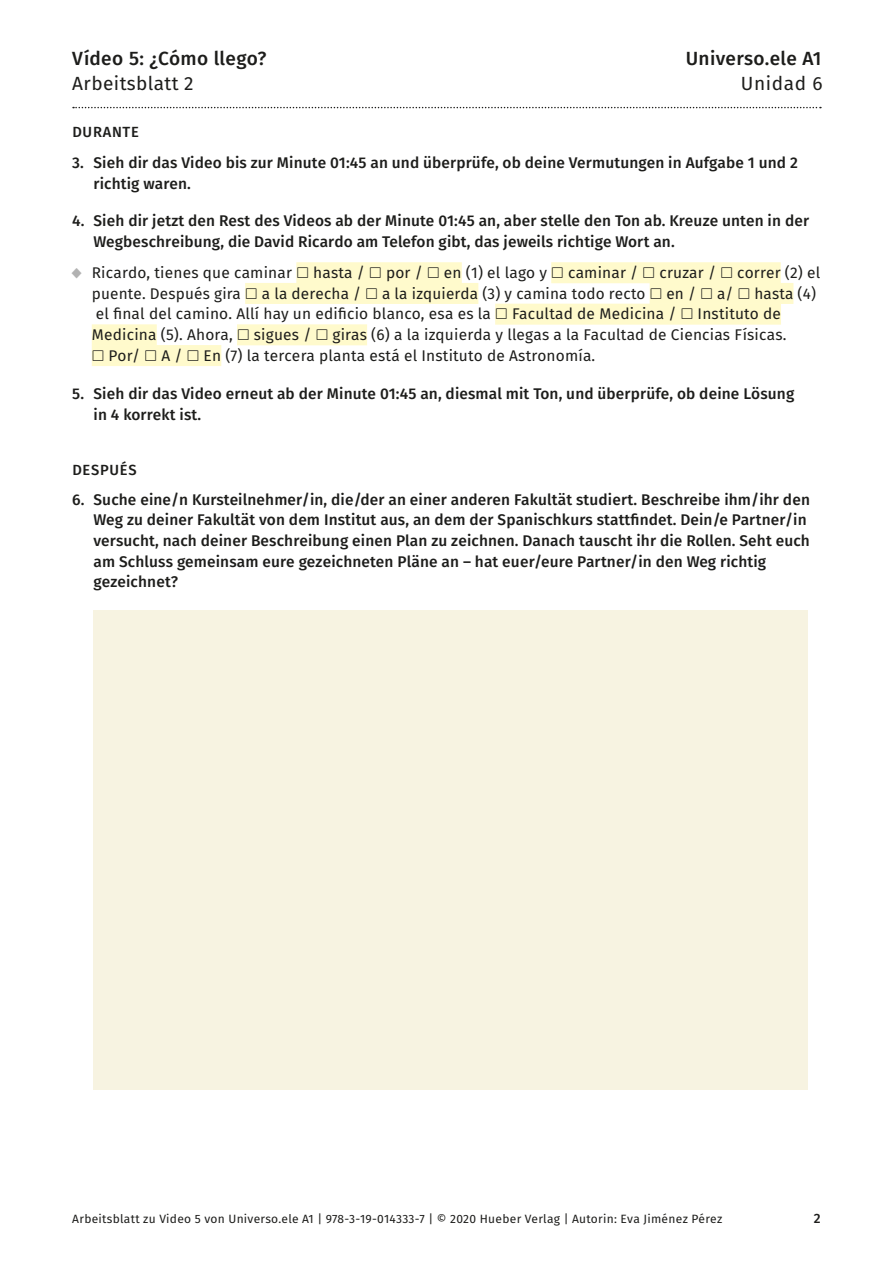
<style>
.page{position:relative;width:893px;height:1263px;background:#fff}
.page>*{position:absolute;margin:0;border:0;box-sizing:border-box;transform-origin:0 0}
.t1{font:500 19.05px "Susp Sans";letter-spacing:.015em;color:#1d1d1b}
.t2{font:19.05px "Susp Sans";letter-spacing:.02em;color:#1d1d1b}
.t3{font:500 15.45px/20.7px "Susp Sans";letter-spacing:.01em;color:#1d1d1b}
.t4{font:15.45px/20.7px "Susp Sans";letter-spacing:.01em;color:#1d1d1b}
.t5{font:500 14.7px "Susp Sans";letter-spacing:.05em;color:#1d1d1b}
.t6{font:500 13.5px "Susp Sans";color:#1d1d1b}
.t7{font:12px "Susp Sans";letter-spacing:.025em;color:#1d1d1b}
.s1{color:#b2b2b2}
</style>
<div class="page">
<svg style="left:73px;top:107px;width:748px;height:1px"></svg>
<div style="left:296px;top:262px;width:166px;height:21px;background:#fffacc"></div>
<div style="left:551px;top:262px;width:230px;height:21px;background:#fffacc"></div>
<div style="left:245px;top:283px;width:233px;height:21px;background:#fffacc"></div>
<div style="left:650px;top:283px;width:143px;height:21px;background:#fffacc"></div>
<div style="left:495px;top:304px;width:286px;height:21px;background:#fffacc"></div>
<div style="left:92px;top:324px;width:65px;height:21px;background:#fffacc"></div>
<div style="left:237px;top:324px;width:130px;height:21px;background:#fffacc"></div>
<div style="left:92px;top:345px;width:129px;height:21px;background:#fffacc"></div>
<div style="left:94px;top:610px;width:714px;height:480px;background:#f7f3e1"></div>
<p class="t1" style="left:72px;top:43px;width:196px">Vídeo 5: ¿Cómo llego?</p>
<p class="t1" style="left:686px;top:43px;width:137px">Universo.ele A1</p>
<p class="t2" style="left:72px;top:68px;width:123px">Arbeitsblatt 2</p>
<p class="t5" style="left:72px;top:120px;width:68px">DURANTE</p>
<p class="t3" style="left:94px;top:151px;width:706px;text-indent:-21px">3. Sieh dir das Video bis zur Minute 01:45 an und überprüfe, ob deine Vermutungen in Aufgabe 1 und 2 richtig waren.</p>
<p class="t3" style="left:94px;top:210px;width:717px;text-indent:-21px">4. Sieh dir jetzt den Rest des Videos ab der Minute 01:45 an, aber stelle den Ton ab. Kreuze unten in der<br>Wegbeschreibung, die David Ricardo am Telefon gibt, das jeweils richtige Wort an.</p>
<p class="t4" style="left:92px;top:262px;width:730px;text-indent:-19px"><span class="s1">§a</span> Ricardo, tienes que caminar [] hasta / [] por / [] en (1) el lago y [] caminar / [] cruzar / [] correr (2) el puente. Después gira [] a la derecha / [] a la izquierda (3) y camina todo recto [] en / [] a/ [] hasta (4) el final del camino. Allí hay un edificio blanco, esa es la [] Facultad de Medicina / [] Instituto de Medicina (5). Ahora, [] sigues / [] giras (6) a la izquierda y llegas a la Facultad de Ciencias Físicas.<br>[] Por/ [] A / [] En (7) la tercera planta está el Instituto de Astronomía.</p>
<p class="t3" style="left:94px;top:382px;width:702px;text-indent:-21px">5. Sieh dir das Video erneut ab der Minute 01:45 an, diesmal mit Ton, und überprüfe, ob deine Lösung in 4 korrekt ist.</p>
<p class="t2" style="left:741px;top:69px;width:83px">Unidad 6</p>
<p class="t5" style="left:72px;top:458px;width:66px">DESPUÉS</p>
<p class="t3" style="left:94px;top:488px;width:718px;text-indent:-21px">6. Suche eine/n Kursteilnehmer/in, die/der an einer anderen Fakultät studiert. Beschreibe ihm/ihr den Weg zu deiner Fakultät von dem Institut aus, an dem der Spanischkurs stattfindet. Dein/e Partner/in versucht, nach deiner Beschreibung einen Plan zu zeichnen. Danach tauscht ihr die Rollen. Seht euch am Schluss gemeinsam eure gezeichneten Pläne an – hat euer/eure Partner/in den Weg richtig gezeichnet?</p>
<p class="t7" style="left:72px;top:1209px;width:651px">Arbeitsblatt zu Video 5 von Universo.ele A1 | 978-3-19-014333-7 | © 2020 Hueber Verlag | Autorin: Eva Jiménez Pérez</p>
<p class="t6" style="left:814px;top:1207px;width:8px">2</p>
</div>
